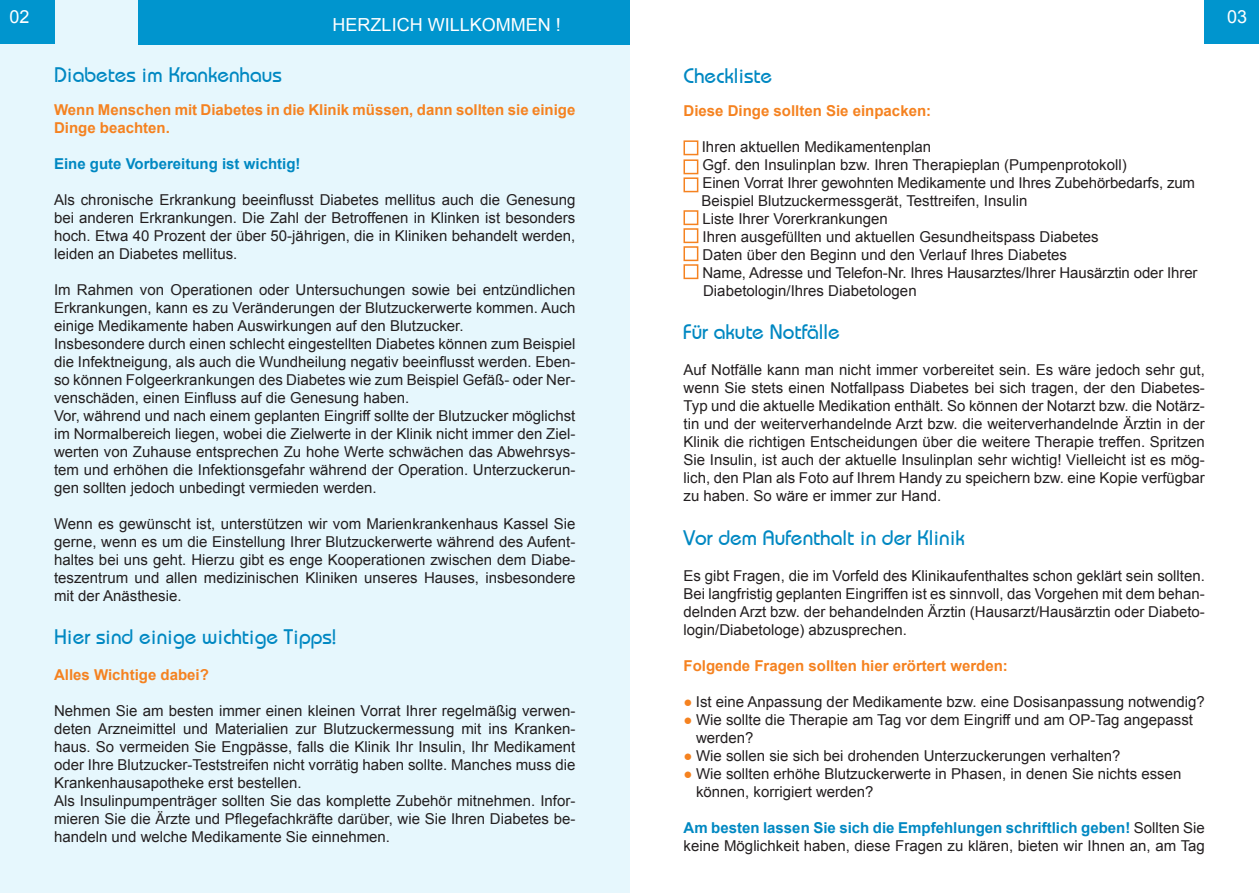
<style>
.page{position:relative;width:1259px;height:893px;background:#fff}
.page>*{position:absolute;margin:0;border:0;box-sizing:border-box;transform-origin:0 0}
.t1{font:21px "Bimini Normal";color:#0088c2}
.t2{font:18px "Arial";color:#fff}
.t3{font:15px/18px "Arial";color:#231f20;text-align:justify}
.t4{font:700 15px/18px "Arial";color:#f58220}
.t5{font:700 15px "Arial";color:#0088c2}
.s1{font-family:"Arial Narrow";color:#f58220}
.s2{font-weight:700;color:#0088c2}
</style>
<div class="page">
<div style="left:683px;top:140px;width:15px;height:15px;border:2px solid #f58220"></div>
<div style="left:683px;top:159px;width:15px;height:15px;border:2px solid #f58220"></div>
<div style="left:683px;top:177px;width:15px;height:15px;border:2px solid #f58220"></div>
<div style="left:683px;top:210px;width:15px;height:15px;border:2px solid #f58220"></div>
<div style="left:683px;top:228px;width:15px;height:15px;border:2px solid #f58220"></div>
<div style="left:683px;top:246px;width:15px;height:15px;border:2px solid #f58220"></div>
<div style="left:683px;top:264px;width:15px;height:15px;border:2px solid #f58220"></div>
<div style="left:0;top:0;width:629px;height:893px;background:#e6f7fd"></div>
<div style="left:138px;top:0;width:491px;height:45px;background:#0095ce"></div>
<div style="left:0;top:0;width:54px;height:44px;background:#0095ce"></div>
<div style="left:1205px;top:0;width:54px;height:44px;background:#0095ce"></div>
<p class="t2" style="left:10px;top:5px;width:22px">02</p>
<p class="t2" style="left:1227px;top:5px;width:22px">03</p>
<p class="t2" style="left:333px;top:13px;width:230px">HERZLICH WILLKOMMEN !</p>
<p class="t1" style="left:54px;top:62px;width:229px">Diabetes im Krankenhaus</p>
<p class="t4" style="left:54px;top:101px;width:523px">Wenn Menschen mit Diabetes in die Klinik müssen, dann sollten sie einige<br>Dinge beachten.</p>
<p class="t5" style="left:54px;top:153px;width:248px">Eine gute Vorbereitung ist wichtig!</p>
<p class="t3" style="left:54px;top:191px;width:523px">Als chronische Erkrankung beeinflusst Diabetes mellitus auch die Genesung bei anderen Erkrankungen. Die Zahl der Betroffenen in Klinken ist besonders hoch. Etwa 40 Prozent der über 50-jährigen, die in Kliniken behandelt werden, leiden an Diabetes mellitus.</p>
<p class="t3" style="left:54px;top:281px;width:523px">Im Rahmen von Operationen oder Untersuchungen sowie bei entzündlichen Erkrankungen, kann es zu Veränderungen der Blutzuckerwerte kommen. Auch einige Medikamente haben Auswirkungen auf den Blutzucker.</p>
<p class="t3" style="left:54px;top:335px;width:523px">Insbesondere durch einen schlecht eingestellten Diabetes können zum Beispiel die Infektneigung, als auch die Wundheilung negativ beeinflusst werden. Eben&shy;so können Folgeerkrankungen des Diabetes wie zum Beispiel Gefäß- oder Ner&shy;venschäden, einen Einfluss auf die Genesung haben.</p>
<p class="t3" style="left:54px;top:407px;width:523px">Vor, während und nach einem geplanten Eingriff sollte der Blutzucker möglichst im Normalbereich liegen, wobei die Zielwerte in der Klinik nicht immer den Ziel&shy;werten von Zuhause entsprechen Zu hohe Werte schwächen das Abwehrsys&shy;tem und erhöhen die Infektionsgefahr während der Operation. Unterzuckerun&shy;gen sollten jedoch unbedingt vermieden werden.</p>
<p class="t3" style="left:54px;top:515px;width:523px">Wenn es gewünscht ist, unterstützen wir vom Marienkrankenhaus Kassel Sie gerne, wenn es um die Einstellung Ihrer Blutzuckerwerte während des Aufent&shy;haltes bei uns geht. Hierzu gibt es enge Kooperationen zwischen dem Diabe&shy;teszentrum und allen medizinischen Kliniken unseres Hauses, insbesondere mit der Anästhesie.</p>
<p class="t1" style="left:54px;top:624px;width:284px">Hier sind einige wichtige Tipps!</p>
<p class="t4" style="left:54px;top:666px;width:156px">Alles Wichtige dabei?</p>
<p class="t3" style="left:54px;top:702px;width:523px">Nehmen Sie am besten immer einen kleinen Vorrat Ihrer regelmäßig verwen&shy;deten Arzneimittel und Materialien zur Blutzuckermessung mit ins Kranken&shy;haus. So vermeiden Sie Engpässe, falls die Klinik Ihr Insulin, Ihr Medikament oder Ihre Blutzucker-Teststreifen nicht vorrätig haben sollte. Manches muss die Krankenhausapotheke erst bestellen.</p>
<p class="t3" style="left:54px;top:792px;width:523px">Als Insulinpumpenträger sollten Sie das komplette Zubehör mitnehmen. Infor&shy;mieren Sie die Ärzte und Pflegefachkräfte darüber, wie Sie Ihren Diabetes be&shy;handeln und welche Medikamente Sie einnehmen.</p>
<p class="t1" style="left:683px;top:63px;width:90px">Checkliste</p>
<p class="t4" style="left:683px;top:102px;width:249px">Diese Dinge sollten Sie einpacken:</p>
<p class="t3" style="left:702px;top:138px;width:231px">Ihren aktuellen Medikamentenplan</p>
<p class="t3" style="left:702px;top:156px;width:426px">Ggf. den Insulinplan bzw. Ihren Therapieplan (Pumpenprotokoll)</p>
<p class="t3" style="left:701px;top:174px;width:495px">Einen Vorrat Ihrer gewohnten Medikamente und Ihres Zubehörbedarfs, zum<br>Beispiel Blutzuckermessgerät, Testtreifen, Insulin</p>
<p class="t3" style="left:702px;top:210px;width:187px">Liste Ihrer Vorerkrankungen</p>
<p class="t3" style="left:702px;top:228px;width:398px">Ihren ausgefüllten und aktuellen Gesundheitspass Diabetes</p>
<p class="t3" style="left:702px;top:246px;width:366px">Daten über den Beginn und den Verlauf Ihres Diabetes</p>
<p class="t3" style="left:702px;top:264px;width:496px">Name, Adresse und Telefon-Nr. Ihres Hausarztes/Ihrer Hausärztin oder Ihrer<br>Diabetologin/Ihres Diabetologen</p>
<p class="t1" style="left:683px;top:319px;width:158px">Für akute Notfälle</p>
<p class="t3" style="left:683px;top:361px;width:523px">Auf Notfälle kann man nicht immer vorbereitet sein. Es wäre jedoch sehr gut, wenn Sie stets einen Notfallpass Diabetes bei sich tragen, der den Diabetes-Typ und die aktuelle Medikation enthält. So können der Notarzt bzw. die Notärz&shy;tin und der weiterverhandelnde Arzt bzw. die weiterverhandelnde Ärztin in der Klinik die richtigen Entscheidungen über die weitere Therapie treffen. Spritzen Sie Insulin, ist auch der aktuelle Insulinplan sehr wichtig! Vielleicht ist es mög&shy;lich, den Plan als Foto auf Ihrem Handy zu speichern bzw. eine Kopie verfügbar zu haben. So wäre er immer zur Hand.</p>
<p class="t1" style="left:683px;top:525px;width:283px">Vor dem Aufenthalt in der Klinik</p>
<p class="t3" style="left:683px;top:566px;width:523px">Es gibt Fragen, die im Vorfeld des Klinikaufenthaltes schon geklärt sein sollten.</p>
<p class="t3" style="left:683px;top:584px;width:523px">Bei langfristig geplanten Eingriffen ist es sinnvoll, das Vorgehen mit dem behan&shy;delnden Arzt bzw. der behandelnden Ärztin (Hausarzt/Hausärztin oder Diabeto&shy;login/Diabetologe) abzusprechen.</p>
<p class="t4" style="left:683px;top:657px;width:326px">Folgende Fragen sollten hier erörtert werden:</p>
<p class="t3" style="left:683px;top:692px;width:523px"><span class="s1">●</span> Ist eine Anpassung der Medikamente bzw. eine Dosisanpassung notwendig?</p>
<p class="t3" style="left:696px;top:710px;width:498px;text-indent:-13px"><span class="s1">●</span> Wie sollte die Therapie am Tag vor dem Eingriff und am OP-Tag angepasst werden?</p>
<p class="t3" style="left:683px;top:746px;width:438px"><span class="s1">●</span> Wie sollen sie sich bei drohenden Unterzuckerungen verhalten?</p>
<p class="t3" style="left:696px;top:764px;width:487px;text-indent:-13px"><span class="s1">●</span> Wie sollten erhöhe Blutzuckerwerte in Phasen, in denen Sie nichts essen können, korrigiert werden?</p>
<p class="t3" style="left:683px;top:818px;width:523px"><span class="s2">Am besten lassen Sie sich die Empfehlungen schriftlich geben!</span> Sollten Sie keine Möglichkeit haben, diese Fragen zu klären, bieten wir Ihnen an, am Tag</p>
</div>
